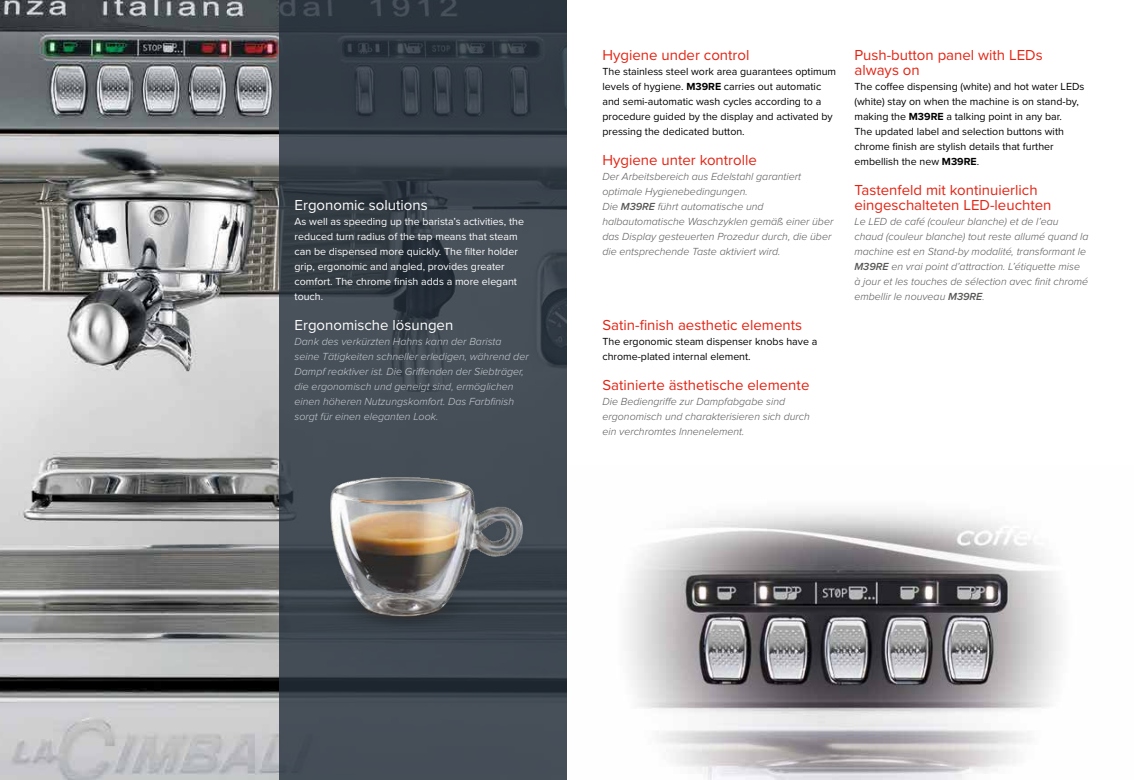
<style>
.page{position:relative;width:1134px;height:780px;background:#fff}
.page>*{position:absolute;margin:0;border:0;box-sizing:border-box;transform-origin:0 0}
.t1{font:15px/15px "Proxima Nova";color:#e42313}
.t2{font:15px "Proxima Nova";color:#fff}
.t3{font:italic 300 10.62px/15px "Proxima Nova";color:#575756}
.t4{font:10.62px/15px "Proxima Nova";color:#000}
.t5{font:italic 300 10.62px/15px "Proxima Nova";color:#c9ccd2}
.t6{font:10.62px/15px "Proxima Nova";color:#fff}
.s1{font-weight:700}
.s2{font-weight:600}
</style>
<div class="page">
<img style="left:627px;top:510px;width:435px;height:270px">
<img style="left:0;top:0;width:280px;height:780px">
<svg style="left:280px;top:0;width:287px;height:780px;background:#444b53"></svg>
<h1 class="t2" style="left:295px;top:194px;width:135px">Ergonomic solutions</h1>
<p class="t6" style="left:295px;top:213px;width:231px">As well as speeding up the barista’s activities, the reduced turn radius of the tap means that steam can be dispensed more quickly. The filter holder grip, ergonomic and angled, provides greater comfort. The chrome finish adds a more elegant touch.</p>
<h1 class="t2" style="left:295px;top:314px;width:160px">Ergonomische lösungen</h1>
<p class="t5" style="left:295px;top:334px;width:236px">Dank des verkürzten Hahns kann der Barista seine Tätigkeiten schneller erledigen, während der Dampf reaktiver ist. Die Griffenden der Siebträger, die ergonomisch und geneigt sind, ermöglichen einen höheren Nutzungskomfort. Das Farbfinish sorgt für einen eleganten Look.</p>
<h1 class="t1" style="left:602px;top:47px;width:149px">Hygiene under control</h1>
<p class="t4" style="left:602px;top:63px;width:235px">The stainless steel work area guarantees optimum levels of hygiene. <span class="s1">M39RE</span> carries out automatic and semi-automatic wash cycles according to a procedure guided by the display and activated by pressing the dedicated button.</p>
<h1 class="t1" style="left:602px;top:152px;width:156px">Hygiene unter kontrolle</h1>
<p class="t3" style="left:602px;top:169px;width:232px">Der Arbeitsbereich aus Edelstahl garantiert optimale Hygienebedingungen.<br>Die <span class="s2">M39RE</span> führt automatische und halbautomatische Waschzyklen gemäß einer über das Display gesteuerten Prozedur durch, die über die entsprechende Taste aktiviert wird.</p>
<h1 class="t1" style="left:602px;top:317px;width:201px">Satin-finish aesthetic elements</h1>
<p class="t4" style="left:602px;top:333px;width:216px">The ergonomic steam dispenser knobs have a chrome-plated internal element.</p>
<h1 class="t1" style="left:602px;top:377px;width:208px">Satinierte ästhetische elemente</h1>
<p class="t3" style="left:602px;top:394px;width:209px">Die Bediengriffe zur Dampfabgabe sind ergonomisch und charakterisieren sich durch ein verchromtes Innenelement.</p>
<h1 class="t1" style="left:854px;top:47px;width:190px">Push-button panel with LEDs always on</h1>
<p class="t4" style="left:854px;top:78px;width:231px">The coffee dispensing (white) and hot water LEDs (white) stay on when the machine is on stand-by, making the <span class="s1">M39RE</span> a talking point in any bar.<br>The updated label and selection buttons with chrome finish are stylish details that further embellish the new <span class="s1">M39RE</span>.</p>
<h1 class="t1" style="left:854px;top:182px;width:199px">Tastenfeld mit kontinuierlich eingeschalteten LED-leuchten</h1>
<p class="t3" style="left:854px;top:214px;width:236px">Le LED de café (couleur blanche) et de l’eau chaud (couleur blanche) tout reste allumé quand la machine est en Stand-by modalité, transformant le <span class="s2">M39RE</span> en vrai point d’attraction. L’étiquette mise à jour et les touches de sélection avec finit chromé embellir le nouveau <span class="s2">M39RE</span>.</p>
</div>
